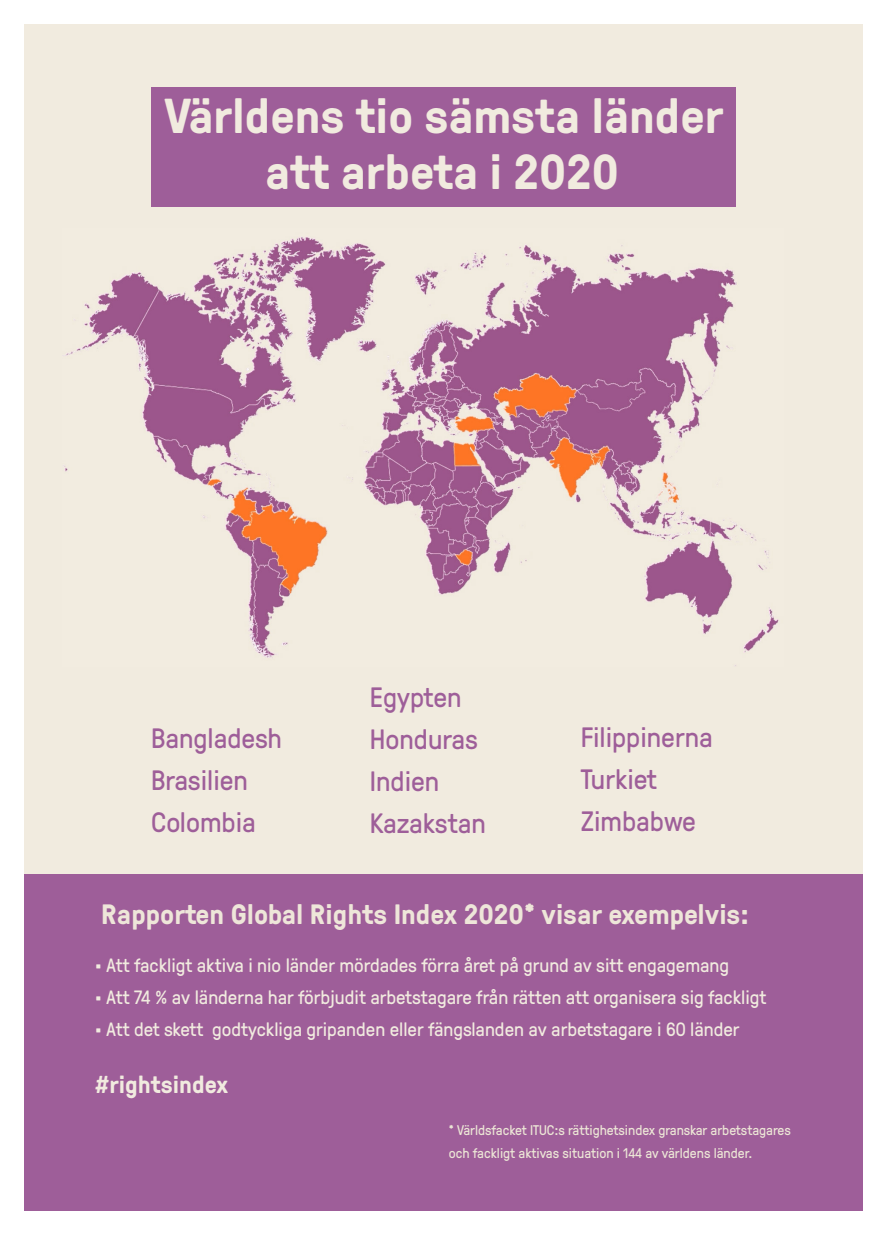
<style>
.page{position:relative;width:888px;height:1236px;background:#fff}
.page>*{position:absolute;margin:0;border:0;box-sizing:border-box;transform-origin:0 0}
.Faktatext{font:700 49px "GT Pressura";color:#f1ebdf}
.Faktatext-2{font:28px "GT Pressura";color:#9e5e99}
.t1{font:700 28px "GT Pressura";color:#eee6d9}
.GT_PRessura_monospac{font:700 24.5px "GT Pressura";color:#f1ebdf}
.Faktatext-3{font:19.25px "GT Pressura";color:#f1ebdf}
.GT_PRessura_monospac-2{font:14px/22.8px "GT Pressura";color:#ece6d6}
</style>
<div class="page">
<div style="left:25px;top:857px;width:838px;height:353px;background:#9e5e99"></div>
<div style="left:25px;top:25px;width:838px;height:849px;background:#f1ebdf"></div>
<div style="left:151px;top:88px;width:585px;height:119px;background:#9e5e99"></div>
<img style="left:64px;top:237px;width:715px;height:429px">
<p class="Faktatext" style="left:164px;top:80px;width:561px">Världens tio sämsta länder</p>
<p class="Faktatext" style="left:265px;top:136px;width:355px">att arbeta i 2020</p>
<p class="Faktatext-2" style="left:151px;top:718px;width:132px">Bangladesh</p>
<p class="Faktatext-2" style="left:151px;top:760px;width:98px">Brasilien</p>
<p class="Faktatext-2" style="left:151px;top:802px;width:106px">Colombia</p>
<p class="Faktatext-2" style="left:370px;top:676px;width:93px">Egypten</p>
<p class="Faktatext-2" style="left:370px;top:718px;width:110px">Honduras</p>
<p class="Faktatext-2" style="left:370px;top:760px;width:71px">Indien</p>
<p class="Faktatext-2" style="left:370px;top:802px;width:118px">Kazakstan</p>
<p class="Faktatext-2" style="left:581px;top:717px;width:134px">Filippinerna</p>
<p class="Faktatext-2" style="left:581px;top:759px;width:78px">Turkiet</p>
<p class="Faktatext-2" style="left:581px;top:801px;width:117px">Zimbabwe</p>
<p class="t1" style="left:101px;top:893px;width:649px">Rapporten Global Rights Index 2020* visar exempelvis:</p>
<p class="Faktatext-3" style="left:95px;top:951px;width:636px">• Att fackligt aktiva i nio länder mördades förra året på grund av sitt engagemang</p>
<p class="Faktatext-3" style="left:95px;top:983px;width:673px">• Att 74 % av länderna har förbjudit arbetstagare från rätten att organisera sig fackligt</p>
<p class="Faktatext-3" style="left:95px;top:1014px;width:646px">• Att det skett godtyckliga gripanden eller fängslanden av arbetstagare i 60 länder</p>
<p class="GT_PRessura_monospac" style="left:95px;top:1066px;width:135px">#rightsindex</p>
<p class="GT_PRessura_monospac-2" style="left:449px;top:1117px;width:343px">* Världsfacket ITUC:s rättighetsindex granskar arbetstagares och fackligt aktivas situation i 144 av världens länder.</p>
</div>
